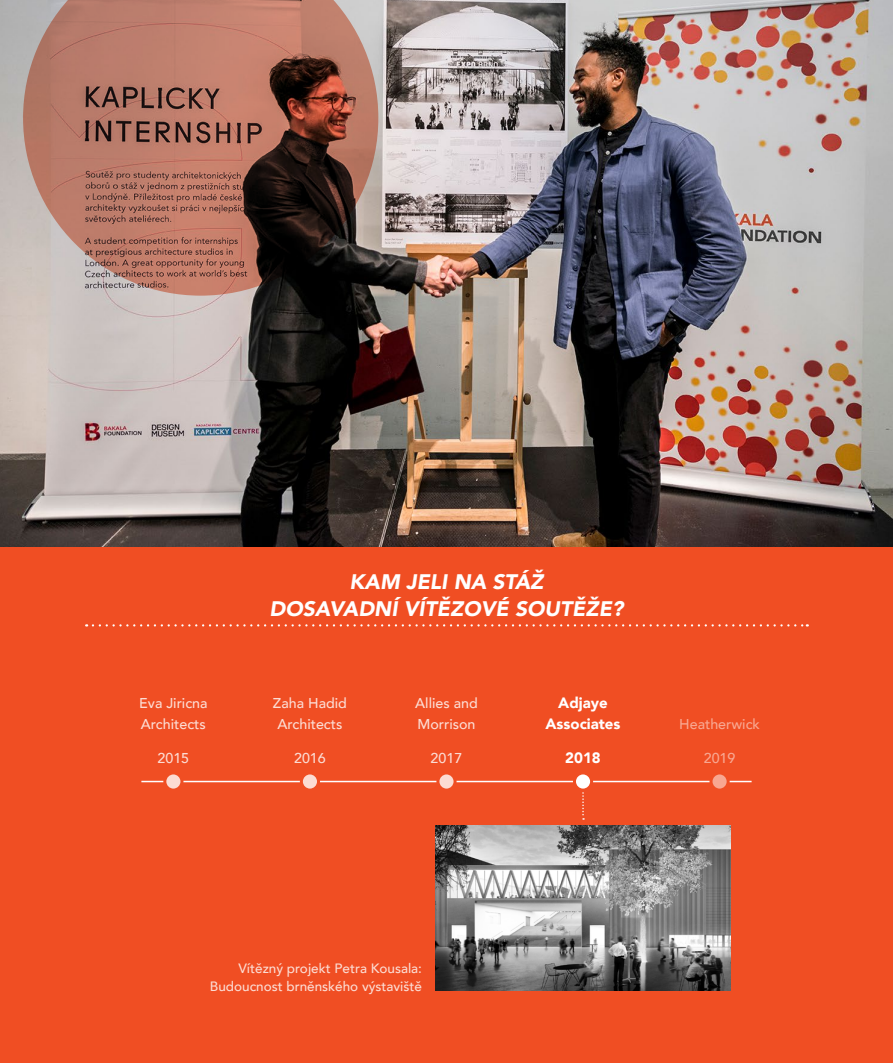
<style>
.page{position:relative;width:893px;height:1063px;background:#fff}
.page>*{position:absolute;margin:0;border:0;box-sizing:border-box;transform-origin:0 0}
.t1{font:italic 900 21px/27px "Avenir";color:#fff;text-align:center}
.t2{font:900 15px/21px "Avenir";color:#fff;text-align:center}
.t3{font:500 14.25px/21px "Avenir";color:#fcdcd3}
.t4{font:500 14.25px "Avenir";color:#f8a791}
.t5{font:500 13.5px/17.2px "Avenir";color:#fcdcd3;text-align:right}
</style>
<div class="page">
<div style="left:0;top:542px;width:893px;height:521px;background:#f04e23"></div>
<img style="left:436px;top:825px;width:294px;height:166px">
<img style="left:0;top:0;width:893px;height:547px">
<svg style="left:93px;top:624px;width:715px;height:3px"></svg>
<hr style="left:141px;top:781px;width:611px;height:1px;background:#fff">
<svg style="left:165px;top:773px;width:17px;height:17px"></svg>
<div style="left:163px;top:771px;width:20px;height:21px;border:3px solid #f04e23;border-radius:50%"></div>
<svg style="left:301px;top:773px;width:18px;height:17px"></svg>
<div style="left:300px;top:771px;width:20px;height:21px;border:3px solid #f04e23;border-radius:50%"></div>
<svg style="left:438px;top:773px;width:17px;height:17px"></svg>
<div style="left:436px;top:771px;width:21px;height:21px;border:3px solid #f04e23;border-radius:50%"></div>
<svg style="left:711px;top:773px;width:17px;height:17px"></svg>
<div style="left:709px;top:771px;width:21px;height:21px;border:3px solid #f04e23;border-radius:50%"></div>
<svg style="left:582px;top:792px;width:2px;height:28px"></svg>
<svg style="left:574px;top:773px;width:18px;height:17px"></svg>
<div style="left:573px;top:771px;width:20px;height:21px;border:3px solid #f04e23;border-radius:50%"></div>
<svg style="left:23px;top:0;width:355px;height:296px;background:#9a6b5e"></svg>
<p class="t3" style="left:139px;top:692px;width:70px">Eva Jiricna<br>Architects</p>
<p class="t3" style="left:158px;top:747px;width:33px">2015</p>
<h1 class="t1" style="left:269px;top:568px;width:356px">KAM JELI NA STÁŽ<br>DOSAVADNÍ VÍTĚZOVÉ SOUTĚŽE?</h1>
<p class="t3" style="left:273px;top:692px;width:75px;text-align:center">Zaha Hadid<br>Architects</p>
<p class="t3" style="left:294px;top:747px;width:33px">2016</p>
<p class="t3" style="left:415px;top:692px;width:64px">Allies and<br>Morrison</p>
<p class="t3" style="left:431px;top:747px;width:33px">2017</p>
<p class="t2" style="left:545px;top:692px;width:76px">Adjaye<br>Associates</p>
<p class="t2" style="left:565px;top:747px;width:37px">2018</p>
<p class="t4" style="left:679px;top:712px;width:82px">Heatherwick</p>
<p class="t4" style="left:704px;top:746px;width:33px">2019</p>
<p class="t5" style="left:210px;top:959px;width:214px">Vítězný projekt Petra Kousala:<br>Budoucnost brněnského výstaviště</p>
</div>
